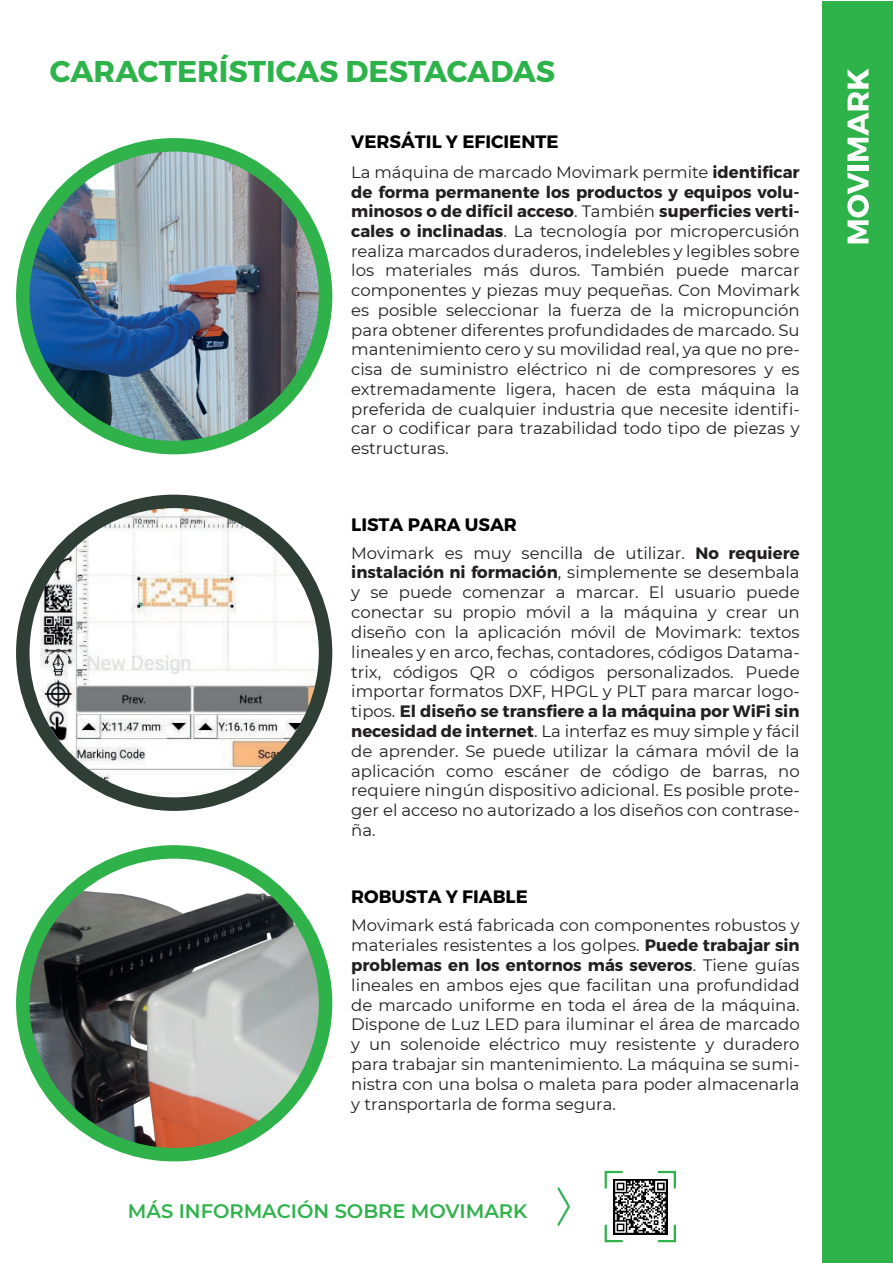
<style>
.page{position:relative;width:893px;height:1263px;background:#fff}
.page>*{position:absolute;margin:0;border:0;box-sizing:border-box;transform-origin:0 0}
.t1{font:700 30px "Montserrat";color:#2eb34a}
.t2{font:600 19.5px "Montserrat";color:#30b24b}
.t3{font:700 18px "Montserrat";color:#000001}
.t4{font:16.5px/19.8px "Montserrat";color:#231f20;text-align:justify}
.s1{font-weight:700}
</style>
<div class="page">
<div style="left:822px;top:2px;width:71px;height:1261px;background:#2eb34a"></div>
<img style="left:23px;top:145px;width:303px;height:303px;border-radius:151px">
<div style="left:16px;top:138px;width:316px;height:316px;border:14px solid #30b24b;border-radius:50%"></div>
<img style="left:40px;top:501px;width:284px;height:303px">
<div style="left:16px;top:495px;width:316px;height:316px;border:14px solid #2f3f35;border-radius:50%"></div>
<img style="left:23px;top:886px;width:303px;height:269px">
<div style="left:16px;top:845px;width:316px;height:316px;border:14px solid #30b24b;border-radius:50%"></div>
<svg style="left:847px;top:172px;width:22px;height:71px"></svg>
<div style="left:847px;top:165px;width:21px;height:5px;background:#fff"></div>
<svg style="left:847px;top:69px;width:21px;height:92px"></svg>
<svg style="left:557px;top:1187px;width:13px;height:39px"></svg>
<svg style="left:658px;top:1170px;width:18px;height:21px"></svg>
<svg style="left:604px;top:1170px;width:19px;height:19px"></svg>
<svg style="left:604px;top:1224px;width:21px;height:19px"></svg>
<svg style="left:656px;top:1222px;width:20px;height:21px"></svg>
<img style="left:613px;top:1179px;width:54px;height:55px">
<h1 class="t1" style="left:50px;top:52px;width:507px">CARACTERÍSTICAS DESTACADAS</h1>
<p class="t3" style="left:351px;top:131px;width:209px">VERSÁTIL Y EFICIENTE</p>
<p class="t4" style="left:351px;top:162px;width:450px">La máquina de marcado Movimark permite <span class="s1">identificar de forma permanente los productos y equipos volu&shy;minosos o de difícil acceso</span>. También <span class="s1">superficies verti&shy;cales o inclinadas</span>. La tecnología por micropercusión realiza marcados duraderos, indelebles y legibles sobre los materiales más duros. También puede marcar componentes y piezas muy pequeñas. Con Movimark es posible seleccionar la fuerza de la micropunción para obtener diferentes profundidades de marcado. Su mantenimiento cero y su movilidad real, ya que no pre&shy;cisa de suministro eléctrico ni de compresores y es extremadamente ligera, hacen de esta máquina la preferida de cualquier industria que necesite identifi&shy;car o codificar para trazabilidad todo tipo de piezas y estructuras.</p>
<p class="t3" style="left:351px;top:513px;width:167px">LISTA PARA USAR</p>
<p class="t4" style="left:351px;top:542px;width:450px">Movimark es muy sencilla de utilizar. <span class="s1">No requiere instalación ni formación</span>, simplemente se desembala y se puede comenzar a marcar. El usuario puede conectar su propio móvil a la máquina y crear un diseño con la aplicación móvil de Movimark: textos lineales y en arco, fechas, contadores, códigos Datama&shy;trix, códigos QR o códigos personalizados. Puede importar formatos DXF, HPGL y PLT para marcar logo&shy;tipos. <span class="s1">El diseño se transfiere a la máquina por WiFi sin necesidad de internet</span>. La interfaz es muy simple y fácil de aprender. Se puede utilizar la cámara móvil de la aplicación como escáner de código de barras, no requiere ningún dispositivo adicional. Es posible prote&shy;ger el acceso no autorizado a los diseños con contrase&shy;ña.</p>
<p class="t3" style="left:351px;top:886px;width:178px">ROBUSTA Y FIABLE</p>
<p class="t4" style="left:351px;top:915px;width:450px">Movimark está fabricada con componentes robustos y materiales resistentes a los golpes. <span class="s1">Puede trabajar sin problemas en los entornos más severos</span>. Tiene guías lineales en ambos ejes que facilitan una profundidad de marcado uniforme en toda el área de la máquina.<br>Dispone de Luz LED para iluminar el área de marcado y un solenoide eléctrico muy resistente y duradero para trabajar sin mantenimiento. La máquina se sumi&shy;nistra con una bolsa o maleta para poder almacenarla y transportarla de forma segura.</p>
<p class="t2" style="left:128px;top:1197px;width:401px">MÁS INFORMACIÓN SOBRE MOVIMARK</p>
</div>
